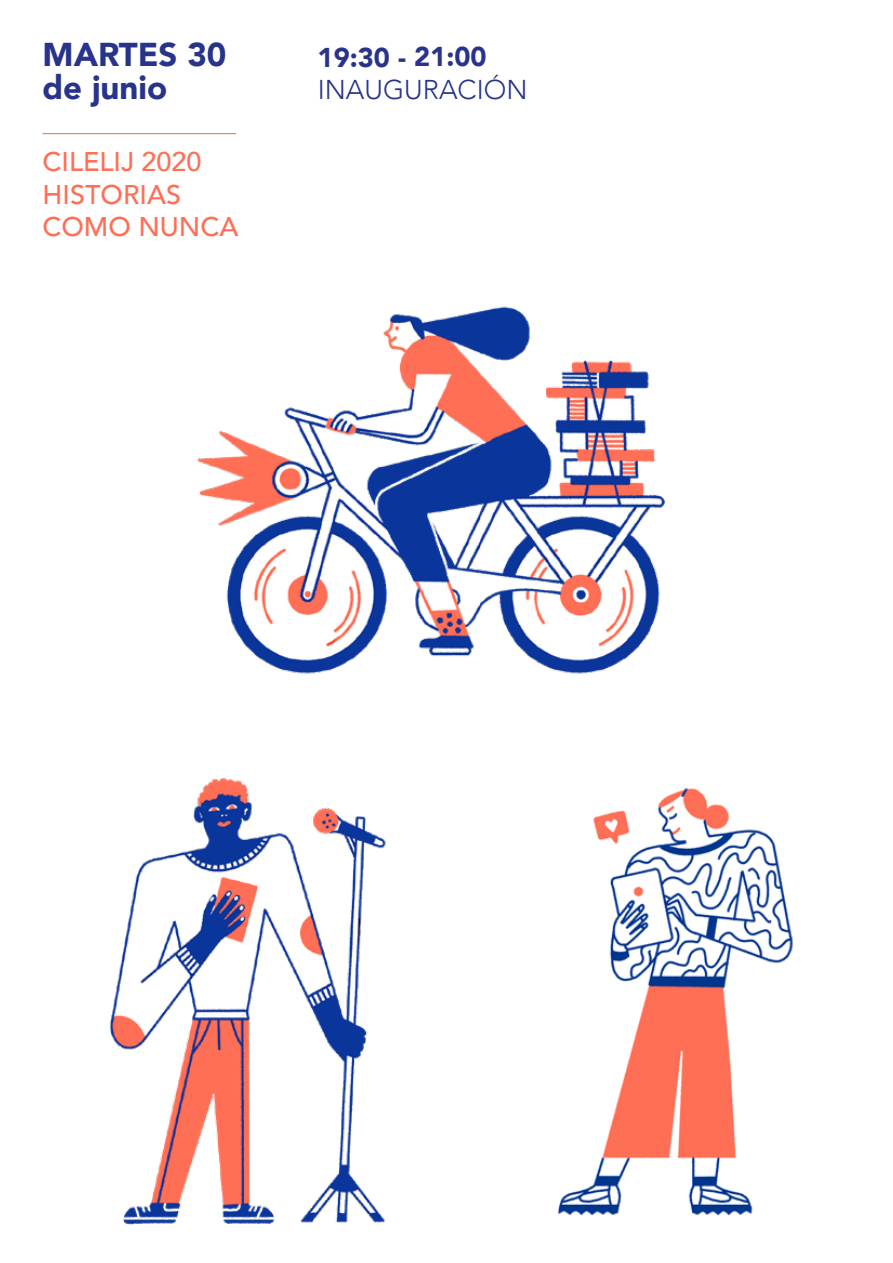
<style>
.page{position:relative;width:893px;height:1263px;background:#fff}
.page>*{position:absolute;margin:0;border:0;box-sizing:border-box;transform-origin:0 0}
.t1{font:900 33px/33px "Avenir";color:#28348b}
.t2{font:300 27.15px "Avenir";color:#28348b}
.t3{font:900 27.15px "Avenir";letter-spacing:-.005em;color:#28348b}
.t4{font:500 27px/32.4px "Avenir";color:#ff6f56}
</style>
<div class="page">
<hr style="left:43px;top:133px;width:193px;height:1px;background:#ff6f56">
<img style="left:197px;top:306px;width:468px;height:368px">
<img style="left:110px;top:778px;width:276px;height:447px">
<img style="left:557px;top:788px;width:236px;height:428px">
<p class="t1" style="left:43px;top:37px;width:185px">MARTES 30 de junio</p>
<p class="t4" style="left:43px;top:144px;width:197px">CILELIJ 2020<br>HISTORIAS<br>COMO NUNCA</p>
<p class="t3" style="left:318px;top:34px;width:171px">19:30 - 21:00</p>
<p class="t2" style="left:318px;top:74px;width:211px">INAUGURACIÓN</p>
</div>
